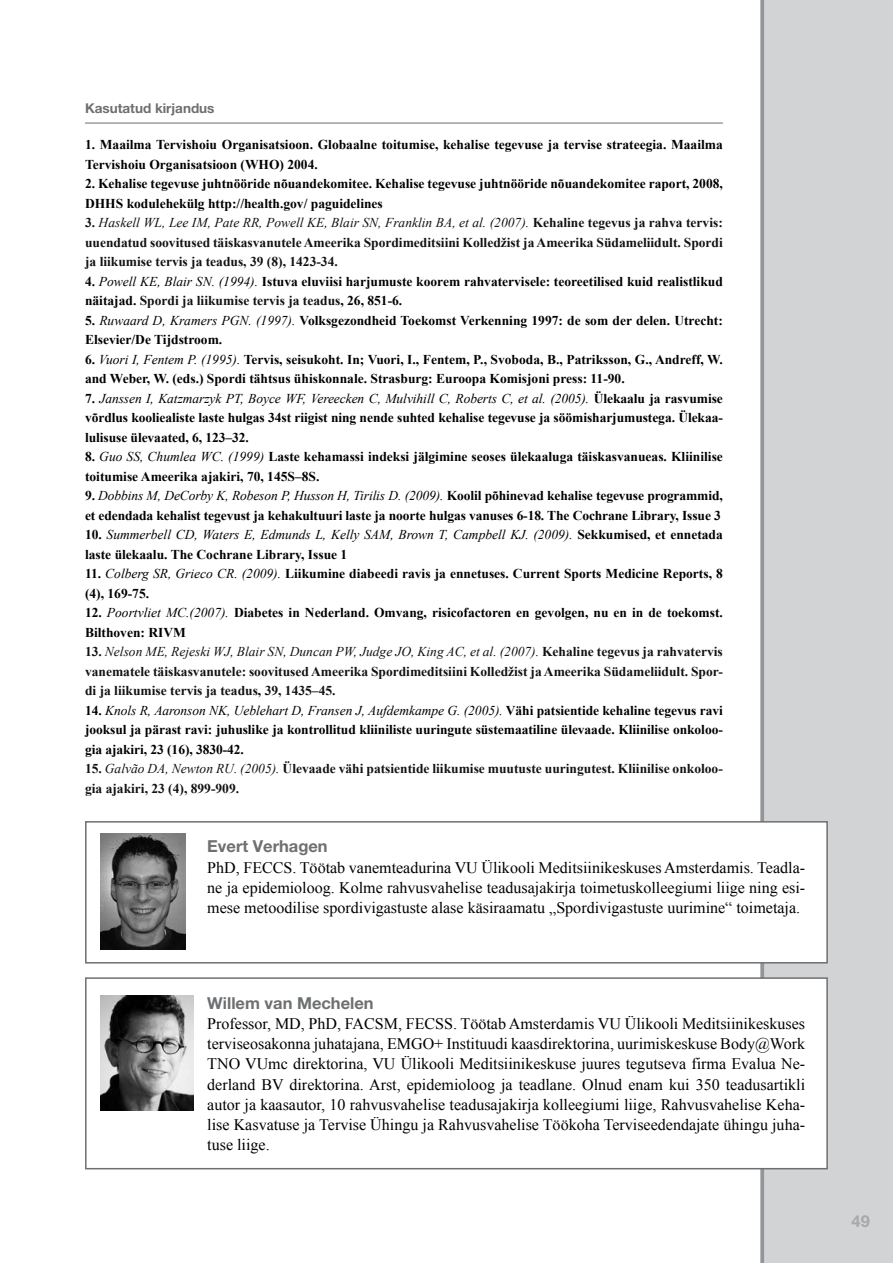
<style>
.page{position:relative;width:893px;height:1263px;background:#fff}
.page>*{position:absolute;margin:0;border:0;box-sizing:border-box;transform-origin:0 0}
.t1{font:700 16.5px "Helvetica Neue EE";color:#6d6f71}
.t2{font:700 16.5px "Helvetica Neue EE";color:#a7a9ac}
.t3{font:16.05px/20.2px "Times New Roman";color:#000;text-align:justify}
.t4{font:700 13.5px/19.5px "Times New Roman";color:#000}
.t5{font:700 13.5px/19.5px "Times New Roman";color:#131212;text-align:justify}
.t6{font:italic 13.5px/19.5px "Times New Roman";color:#000}
.t7{font:700 13.5px "Helvetica Neue EE";color:#6d6f71}
.s1{font-weight:400;font-style:italic}
.s2{color:#131212}
.s3{font-weight:700;font-style:normal}
.s4{color:#000}
</style>
<div class="page">
<div style="left:760px;top:0;width:133px;height:1263px;background:#d1d3d4"></div>
<hr style="left:85px;top:123px;width:638px;height:1px;background:#6d6f71">
<div style="left:86px;top:978px;width:741px;height:191px;background:#fff"></div>
<div style="left:85px;top:977px;width:743px;height:192px;border:2px solid #6d6f71"></div>
<img style="left:101px;top:996px;width:93px;height:114px">
<div style="left:86px;top:822px;width:741px;height:141px;background:#fff"></div>
<div style="left:85px;top:821px;width:743px;height:142px;border:2px solid #6d6f71"></div>
<img style="left:101px;top:834px;width:84px;height:115px">
<p class="t7" style="left:85px;top:99px;width:131px">Kasutatud kirjandus</p>
<p class="t4" style="left:85px;top:135px;width:639px">1. Maailma Tervishoiu Organisatsioon. Globaalne toitumise, kehalise tegevuse ja tervise strateegia. Maailma<br>Tervishoiu Organisatsioon (WHO) 2004.</p>
<p class="t4" style="left:85px;top:174px;width:639px">2. Kehalise tegevuse juhtnööride nõuandekomitee. Kehalise tegevuse juhtnööride nõuandekomitee raport, 2008,<br>DHHS kodulehekülg http://health.gov/ paguidelines</p>
<p class="t5" style="left:85px;top:213px;width:639px">3. <span class="s1">Haskell WL, Lee IM, Pate RR, Powell KE, Blair SN, Franklin BA, et al. (2007).</span> Kehaline tegevus ja rahva tervis: uuendatud soovitused täiskasvanutele Ameerika Spordimeditsiini Kolledžist ja Ameerika Südameliidult. Spordi ja liikumise tervis ja teadus, 39 (8), 1423-34.</p>
<p class="t4" style="left:85px;top:271px;width:639px">4. <span class="s1">Powell KE, Blair SN. (1994).</span> Istuva eluviisi harjumuste koorem rahvatervisele: teoreetilised kuid realistlikud näitajad. <span class="s2">Spordi ja liikumise tervis ja teadus</span>, 26, 851-6.</p>
<p class="t4" style="left:85px;top:310px;width:639px">5. <span class="s1">Ruwaard D, Kramers PGN. (1997).</span> Volksgezondheid Toekomst Verkenning 1997: de som der delen. Utrecht:<br>Elsevier/De Tijdstroom.</p>
<p class="t4" style="left:85px;top:349px;width:639px">6. <span class="s1">Vuori I, Fentem P. (1995).</span> Tervis, seisukoht. In; Vuori, I., Fentem, P., Svoboda, B., Patriksson, G., Andreff, W. and Weber, W. (eds.) Spordi tähtsus ühiskonnale. Strasburg: Euroopa Komisjoni press: 11-90.</p>
<p class="t4" style="left:85px;top:388px;width:639px;text-align:justify">7. <span class="s1">Janssen I, Katzmarzyk PT, Boyce WF, Vereecken C, Mulvihill C, Roberts C, et al. (2005).</span> Ülekaalu ja rasvumise võrdlus kooliealiste laste hulgas 34st riigist ning nende suhted kehalise tegevuse ja söömisharjumustega. Ülekaa&shy;lulisuse ülevaated, 6, 123–32.</p>
<p class="t4" style="left:85px;top:447px;width:639px">8. <span class="s1">Guo SS, Chumlea WC. (1999)</span> Laste kehamassi indeksi jälgimine seoses ülekaaluga täiskasvanueas. Kliinilise toitumise Ameerika ajakiri, 70, 145S–8S.</p>
<p class="t4" style="left:85px;top:486px;width:639px">9. <span class="s1">Dobbins M, DeCorby K, Robeson P, Husson H, Tirilis D. (2009).</span> Koolil põhinevad kehalise tegevuse programmid, et edendada kehalist tegevust ja kehakultuuri laste ja noorte hulgas vanuses 6-18. The Cochrane Library, Issue 3</p>
<p class="t6" style="left:85px;top:525px;width:639px"><span class="s3">10.</span> Summerbell CD, Waters E, Edmunds L, Kelly SAM, Brown T, Campbell KJ. (2009). <span class="s3">Sekkumised, et ennetada laste ülekaalu. The Cochrane Library, Issue 1</span></p>
<p class="t4" style="left:85px;top:564px;width:639px">11. <span class="s1">Colberg SR, Grieco CR. (2009).</span> Liikumine diabeedi ravis ja ennetuses. Current Sports Medicine Reports, 8 (4), 169-75.</p>
<p class="t4" style="left:85px;top:603px;width:639px">12. <span class="s1">Poortvliet MC.(2007).</span> Diabetes in Nederland. Omvang, risicofactoren en gevolgen, nu en in de toekomst.<br>Bilthoven: RIVM</p>
<p class="t5" style="left:85px;top:642px;width:639px">13. <span class="s1">Nelson ME, Rejeski WJ, Blair SN, Duncan PW, Judge JO, King AC, et al. (2007).</span> Kehaline tegevus ja rahvatervis vanematele täiskasvanutele: soovitused Ameerika Spordimeditsiini Kolledžist ja Ameerika Südameliidult. Spor&shy;di ja liikumise tervis ja teadus<span class="s4">,</span> 39, 1435–45.</p>
<p class="t4" style="left:85px;top:700px;width:639px;text-align:justify">14. <span class="s1">Knols R, Aaronson NK, Ueblehart D, Fransen J, Aufdemkampe G. (2005).</span> Vähi patsientide kehaline tegevus ravi jooksul ja pärast ravi: juhuslike ja kontrollitud kliiniliste uuringute süstemaatiline ülevaade. Kliinilise onkoloo&shy;gia ajakiri, 23 (16), 3830-42.</p>
<p class="t5" style="left:85px;top:759px;width:639px">15. <span class="s1">Galvão DA, Newton RU. (2005).</span> Ülevaade vähi patsientide liikumise muutuste uuringutest. Kliinilise onkoloo&shy;gia ajakiri, 23 (4), 899-909.</p>
<p class="t1" style="left:207px;top:836px;width:122px">Evert Verhagen</p>
<p class="t3" style="left:207px;top:857px;width:599px">PhD, FECCS. Töötab vanemteadurina VU Ülikooli Meditsiinikeskuses Amsterdamis. Teadla&shy;ne ja epidemioloog. Kolme rahvusvahelise teadusajakirja toimetuskolleegiumi liige ning esi&shy;mese metoodilise spordivigastuste alase käsiraamatu „Spordivigastuste uurimine“ toimetaja.</p>
<p class="t1" style="left:207px;top:992px;width:168px">Willem van Mechelen</p>
<p class="t3" style="left:207px;top:1013px;width:599px">Professor, MD, PhD, FACSM, FECSS. Töötab Amsterdamis VU Ülikooli Meditsiinikeskuses terviseosakonna juhatajana, EMGO+ Instituudi kaasdirektorina, uurimiskeskuse Body@Work TNO VUmc direktorina, VU Ülikooli Meditsiinikeskuse juures tegutseva firma Evalua Ne&shy;derland BV direktorina. Arst, epidemioloog ja teadlane. Olnud enam kui 350 teadusartikli autor ja kaasautor, 10 rahvusvahelise teadusajakirja kolleegiumi liige, Rahvusvahelise Keha&shy;lise Kasvatuse ja Tervise Ühingu ja Rahvusvahelise Töökoha Terviseedendajate ühingu juha&shy;tuse liige.</p>
<p class="t2" style="left:852px;top:1211px;width:20px">49</p>
</div>
